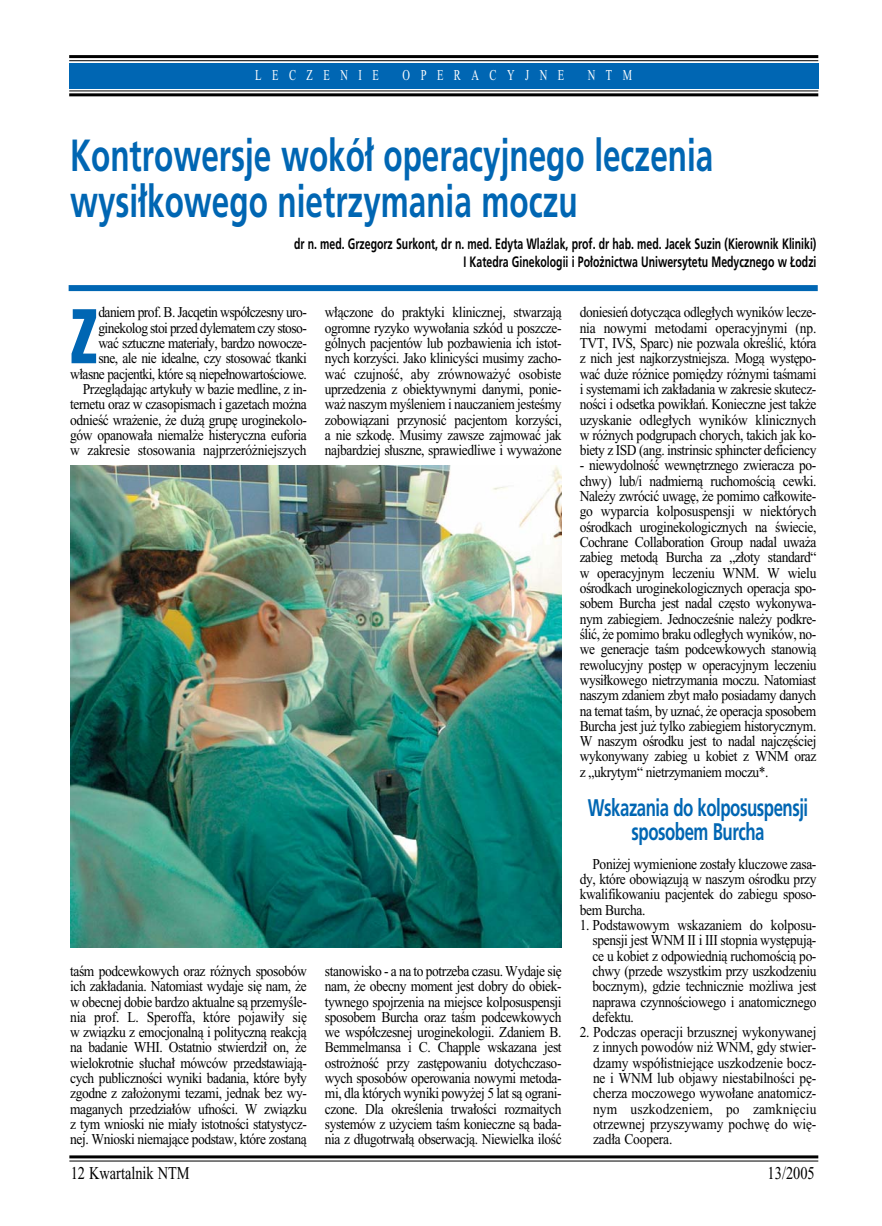
<style>
.page{position:relative;width:882px;height:1226px;background:#fff}
.page>*{position:absolute;margin:0;border:0;box-sizing:border-box;transform-origin:0 0}
.t1{font:700 condensed 74.55px "Square 721 PL";color:#0066b3;scale:.9 1}
.t2{font:700 45px/46.5px "Pfrutiger";color:#0066b3;scale:.7 1}
.t3{font:700 24px/24px "Pfrutiger";letter-spacing:-.03em;color:#0066b3;text-align:center;scale:.7 1}
.t4{font:18px "Ptimes New Roman";color:#000;scale:.8 1}
.t5{font:15px/15.3px "Ptimes New Roman";letter-spacing:-.03em;color:#000;text-align:justify;scale:.9 1}
.t6{font:700 15px/18px "Pfrutiger";color:#000;text-align:right;scale:.7 1}
.t7{font:15px "Ptimes New Roman";letter-spacing:1em;color:#fff;scale:.7 1}
</style>
<div class="page">
<img style="left:68px;top:55px;width:751px;height:1107px">
<p class="t7" style="left:255px;top:71px;width:178px">LECZENIE</p>
<p class="t7" style="left:403px;top:71px;width:232px">OPERACYJNE</p>
<p class="t7" style="left:588px;top:71px;width:65px">NTM</p>
<h2 class="t2" style="left:70px;top:137px;width:920px">Kontrowersje wokó∏ operacyjnego leczenia wysi∏kowego nietrzymania moczu</h2>
<p class="t6" style="left:294px;top:237px;width:748px">dr n. med. Grzegorz Surkont, dr n. med. Edyta Wlaêlak, prof. dr hab. med. Jacek Suzin (Kierownik Kliniki)<br>I Katedra Ginekologii i Po∏o˝nictwa Uniwersytetu Medycznego w ¸odzi</p>
<p class="t5" style="left:70px;top:307px;width:265px;text-align:right">daniem prof. B. Jacqetin wspó∏czesny uro&shy;ginekolog stoi przed dylematem czy stoso-<br>waç sztuczne materia∏y, bardzo nowocze-<br>sne, ale nie idealne, czy stosowaç tkanki w∏asne pacjentki, które sà niepe∏nowartoÊciowe.<br>Przeglàdajàc artyku∏y w bazie medline, z in&shy;ternetu oraz w czasopismach i gazetach mo˝na odnieÊç wra˝enie, ˝e du˝à grup´ uroginekolo&shy;gów opanowa∏a niemal˝e histeryczna euforia w zakresie stosowania najprzeró˝niejszych</p>
<h1 class="t1" style="left:70px;top:312px;width:32px">Z</h1>
<p class="t5" style="left:70px;top:965px;width:265px">taÊm podcewkowych oraz ró˝nych sposobów ich zak∏adania. Natomiast wydaje si´ nam, ˝e w obecnej dobie bardzo aktualne sà przemyÊle&shy;nia prof. L. Speroffa, które pojawi∏y si´ w zwiàzku z emocjonalnà i politycznà reakcjà na badanie WHI. Ostatnio stwierdzi∏ on, ˝e wielokrotnie s∏ucha∏ mówców przedstawiajà&shy;cych publicznoÊci wyniki badania, które by∏y zgodne z za∏o˝onymi tezami, jednak bez wy&shy;maganych przedzia∏ów ufnoÊci. W zwiàzku z tym wnioski nie mia∏y istotnoÊci statystycz&shy;nej. Wnioski niemajàce podstaw, które zostanà</p>
<p class="t5" style="left:325px;top:307px;width:265px">w∏àczone do praktyki klinicznej, stwarzajà ogromne ryzyko wywo∏ania szkód u poszcze&shy;gólnych pacjentów lub pozbawienia ich istot&shy;nych korzyÊci. Jako klinicyÊci musimy zacho&shy;waç czujnoÊç, aby zrównowa˝yç osobiste uprzedzenia z obiektywnymi danymi, ponie&shy;wa˝ naszym myÊleniem i nauczaniem jesteÊmy zobowiàzani przynosiç pacjentom korzyÊci, a nie szkod´. Musimy zawsze zajmowaç jak najbardziej s∏uszne, sprawiedliwe i wywa˝one</p>
<p class="t5" style="left:325px;top:965px;width:265px">stanowisko - a na to potrzeba czasu. Wydaje si´ nam, ˝e obecny moment jest dobry do obiek&shy;tywnego spojrzenia na miejsce kolposuspensji sposobem Burcha oraz taÊm podcewkowych we wspó∏czesnej uroginekologii. Zdaniem B.<br>Bemmelmansa i C. Chapple wskazana jest ostro˝noÊç przy zast´powaniu dotychczaso&shy;wych sposobów operowania nowymi metoda&shy;mi, dla których wyniki powy˝ej 5 lat sà ograni&shy;czone. Dla okreÊlenia trwa∏oÊci rozmaitych systemów z u˝yciem taÊm konieczne sà bada&shy;nia z d∏ugotrwa∏à obserwacjà. Niewielka iloÊç</p>
<p class="t5" style="left:580px;top:307px;width:265px">doniesieƒ dotyczàca odleg∏ych wyników lecze&shy;nia nowymi metodami operacyjnymi (np.<br>TVT, IVS, Sparc) nie pozwala okreÊliç, która z nich jest najkorzystniejsza. Mogà wyst´po&shy;waç du˝e ró˝nice pomi´dzy ró˝nymi taÊmami i systemami ich zak∏adania w zakresie skutecz&shy;noÊci i odsetka powik∏aƒ. Konieczne jest tak˝e uzyskanie odleg∏ych wyników klinicznych w ró˝nych podgrupach chorych, takich jak ko&shy;biety z ISD (ang. instrinsic sphincter deficiency</p>
<p class="t5" style="left:580px;top:460px;width:265px">- niewydolnoÊç wewn´trznego zwieracza po&shy;chwy) lub/i nadmiernà ruchomoÊcià cewki.<br>Nale˝y zwróciç uwag´, ˝e pomimo ca∏kowite&shy;go wyparcia kolposuspensji w niektórych oÊrodkach uroginekologicznych na Êwiecie, Cochrane Collaboration Group nadal uwa˝a zabieg metodà Burcha za „z∏oty standard“ w operacyjnym leczeniu WNM. W wielu oÊrodkach uroginekologicznych operacja spo&shy;sobem Burcha jest nadal cz´sto wykonywa&shy;nym zabiegiem. JednoczeÊnie nale˝y podkre-Êliç, ˝e pomimo braku odleg∏ych wyników, no&shy;we generacje taÊm podcewkowych stanowià rewolucyjny post´p w operacyjnym leczeniu wysi∏kowego nietrzymania moczu. Natomiast naszym zdaniem zbyt ma∏o posiadamy danych na temat taÊm, by uznaç, ˝e operacja sposobem Burcha jest ju˝ tylko zabiegiem historycznym.<br>W naszym oÊrodku jest to nadal najcz´Êciej wykonywany zabieg u kobiet z WNM oraz z „ukrytym“ nietrzymaniem moczu*.</p>
<h3 class="t3" style="left:588px;top:798px;width:316px">Wskazania do kolposuspensji sposobem Burcha</h3>
<p class="t5" style="left:580px;top:858px;width:265px;text-indent:13px">Poni˝ej wymienione zosta∏y kluczowe zasa&shy;dy, które obowiàzujà w naszym oÊrodku przy kwalifikowaniu pacjentek do zabiegu sposo&shy;bem Burcha.</p>
<p class="t5" style="left:592px;top:919px;width:251px;text-indent:-13px">1. Podstawowym wskazaniem do kolposu&shy;spensji jest WNM II i III stopnia wyst´pujà&shy;ce u kobiet z odpowiednià ruchomoÊcià po&shy;chwy (przede wszystkim przy uszkodzeniu bocznym), gdzie technicznie mo˝liwa jest naprawa czynnoÊciowego i anatomicznego defektu.</p>
<p class="t5" style="left:593px;top:1026px;width:250px;text-indent:-13px">2. Podczas operacji brzusznej wykonywanej z innych powodów ni˝ WNM, gdy stwier&shy;dzamy wspó∏istniejàce uszkodzenie bocz&shy;ne i WNM lub objawy niestabilnoÊci p´- cherza moczowego wywo∏ane anatomicz&shy;nym uszkodzeniem, po zamkni´ciu otrzewnej przyszywamy pochw´ do wi´- zad∏a Coopera.</p>
<p class="t4" style="left:71px;top:1167px;width:150px">12 Kwartalnik NTM</p>
<p class="t4" style="left:768px;top:1167px;width:61px">13/2005</p>
</div>
